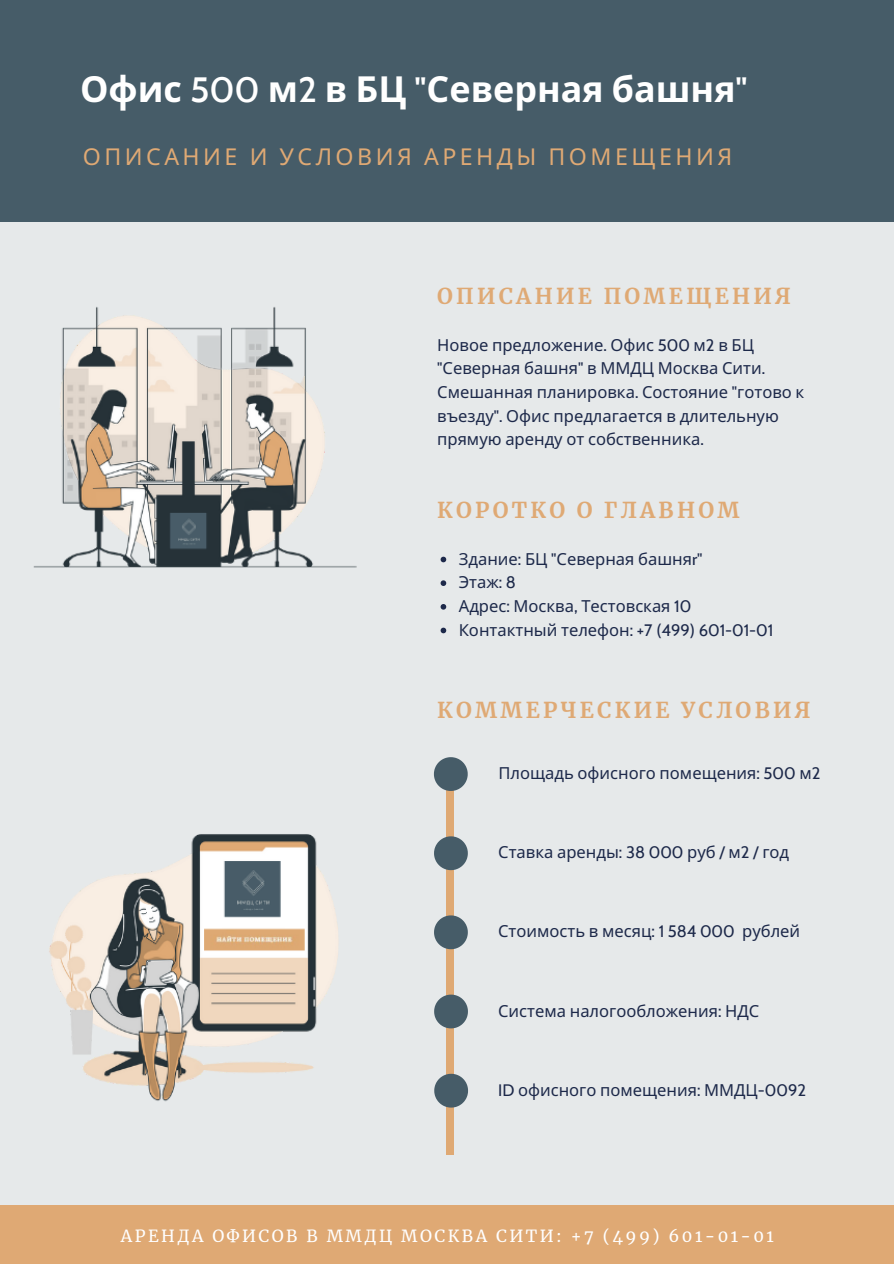
<style>
.page{position:relative;width:894px;height:1264px;background:#fff}
.page>*{position:absolute;margin:0;border:0;box-sizing:border-box;transform-origin:0 0}
.t1{font:700 35.85px "Noto Sans";color:#fff}
.t2{font:23.25px "Noto Sans";letter-spacing:.15em;color:#dfa974}
.t3{font:700 21.6px "Merriweather";letter-spacing:.15em;color:#dfa974}
.t4{font:16.5px/23.7px "Noto Sans";color:#1d294a}
.t5{font:16.5px "Merriweather";letter-spacing:.15em;color:#fff}
.s1{font-family:"Cabin";font-weight:500}
.s2{font-family:"Cabin"}
</style>
<div class="page">
<div style="left:0;top:0;width:893px;height:1263px;background:#e6e9ea"></div>
<img style="left:33px;top:306px;width:324px;height:796px">
<div style="left:0;top:1205px;width:893px;height:58px;background:#dfa974"></div>
<div style="left:0;top:0;width:893px;height:222px;background:#465c68"></div>
<div style="left:446px;top:778px;width:7px;height:376px;background:#dfa974"></div>
<svg style="left:434px;top:757px;width:33px;height:34px"></svg>
<svg style="left:434px;top:836px;width:33px;height:34px"></svg>
<svg style="left:434px;top:915px;width:33px;height:34px"></svg>
<svg style="left:434px;top:994px;width:34px;height:34px"></svg>
<svg style="left:434px;top:1073px;width:34px;height:34px"></svg>
<svg style="left:440px;top:556px;width:6px;height:6px"></svg>
<svg style="left:440px;top:580px;width:6px;height:6px"></svg>
<svg style="left:440px;top:604px;width:6px;height:5px"></svg>
<svg style="left:440px;top:627px;width:6px;height:6px"></svg>
<p class="t1" style="left:80px;top:64px;width:669px">Офис <span class="s1">500</span> м<span class="s1">2</span> в БЦ <span class="s1">"</span>Северная башня<span class="s1">"</span></p>
<p class="t2" style="left:83px;top:140px;width:650px">ОПИСАНИЕ И УСЛОВИЯ АРЕНДЫ ПОМЕЩЕНИЯ</p>
<p class="t3" style="left:437px;top:282px;width:355px">ОПИСАНИЕ ПОМЕЩЕНИЯ</p>
<p class="t4" style="left:437px;top:332px;width:368px">Новое предложение<span class="s2">.</span> Офис <span class="s2">500</span> м<span class="s2">2</span> в БЦ <span class="s2">"</span>Северная башня<span class="s2">"</span> в ММДЦ Москва Сити<span class="s2">.<br></span>Смешанная планировка<span class="s2">.</span> Состояние <span class="s2">"</span>готово к въезду<span class="s2">".</span> Офис предлагается в длительную прямую аренду от собственника<span class="s2">.</span></p>
<p class="t3" style="left:437px;top:496px;width:304px">КОРОТКО О ГЛАВНОМ</p>
<p class="t4" style="left:458px;top:546px;width:245px">Здание<span class="s2">:</span> БЦ <span class="s2">"</span>Северная башня<span class="s2">r"</span></p>
<p class="t4" style="left:458px;top:570px;width:59px">Этаж<span class="s2">: 8</span></p>
<p class="t4" style="left:458px;top:593px;width:234px">Адрес<span class="s2">:</span> Москва<span class="s2">,</span> Тестовская <span class="s2">10</span></p>
<p class="t4" style="left:458px;top:617px;width:316px">Контактный телефон<span class="s2">: +7 (499) 601-01-01</span></p>
<p class="t3" style="left:437px;top:697px;width:375px">КОММЕРЧЕСКИЕ УСЛОВИЯ</p>
<p class="t4" style="left:498px;top:760px;width:323px">Площадь офисного помещения<span class="s2">: 500</span> м<span class="s2">2</span></p>
<p class="t4" style="left:498px;top:840px;width:292px">Ставка аренды<span class="s2">: 38 000</span> руб <span class="s2">/</span> м<span class="s2">2 /</span> год</p>
<p class="t4" style="left:498px;top:919px;width:303px">Стоимость в месяц<span class="s2">: 1 584 000</span> рублей</p>
<p class="t4" style="left:498px;top:998px;width:263px">Система налогообложения<span class="s2">:</span> НДС</p>
<p class="t4" style="left:498px;top:1077px;width:309px"><span class="s2">ID</span> офисного помещения<span class="s2">:</span> ММДЦ<span class="s2">-0092</span></p>
<p class="t5" style="left:121px;top:1225px;width:654px">АРЕНДА ОФИСОВ В ММДЦ МОСКВА СИТИ: +7 (499) 601-01-01</p>
</div>
